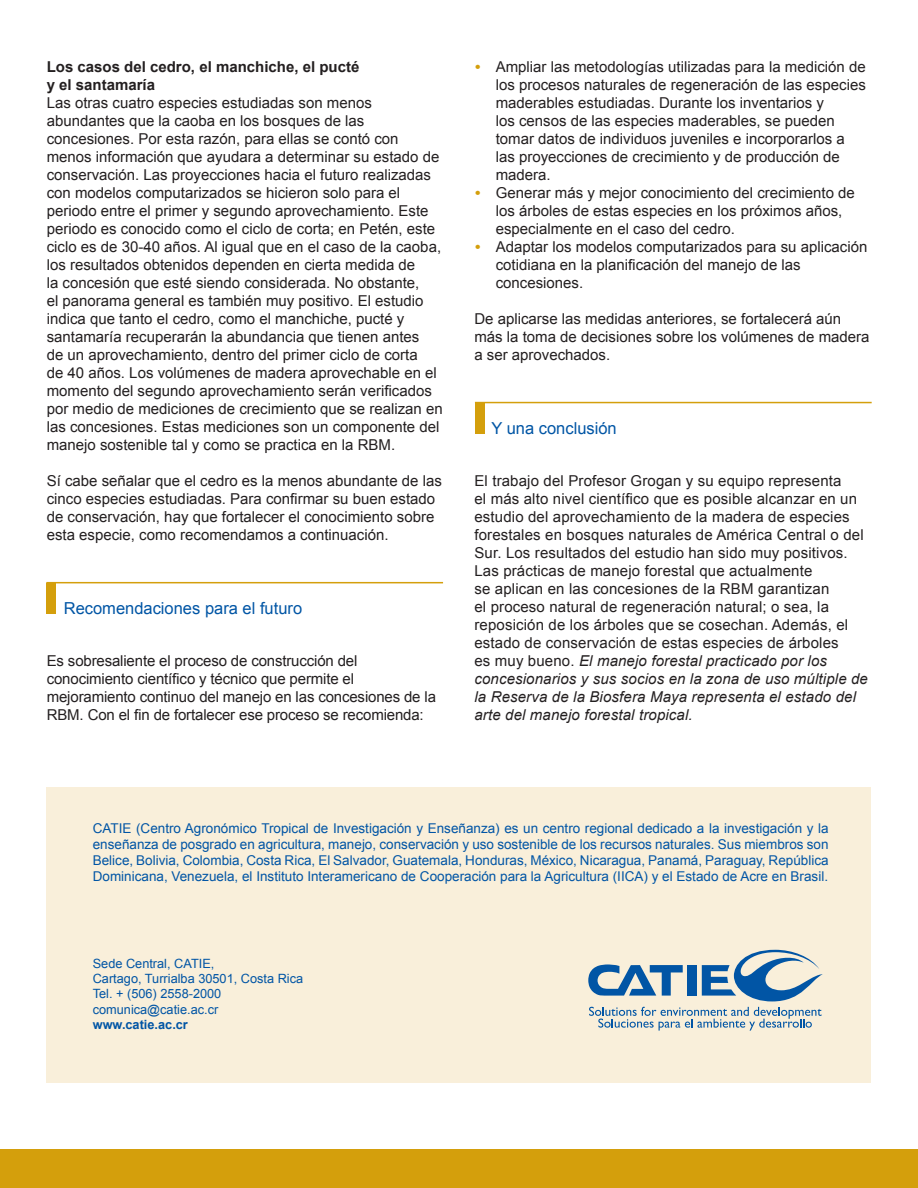
<style>
.page{position:relative;width:918px;height:1188px;background:#fff}
.page>*{position:absolute;margin:0;border:0;box-sizing:border-box;transform-origin:0 0}
.SUBTITULO_1{font:16.5px "Arial";color:#0155a5}
.Default{font:15px/18px "Arial";color:#231f20}
.Default-2{font:700 15px/18px "Arial";color:#231f20}
.t1{font:13.5px/16.2px "Arial";color:#0155a5;text-align:justify}
.t2{font:12.75px "Arial";color:#0155a5}
.t3{font:700 12.75px "Arial";color:#0155a5}
.s1{font-weight:700;font-style:italic;color:#d49f0c}
.s2{font-style:italic}
</style>
<div class="page">
<div style="left:0;top:1150px;width:918px;height:38px;background:#d49f0c"></div>
<div style="left:47px;top:787px;width:824px;height:296px;background:#f9efda"></div>
<div style="left:688px;top:965px;width:9px;height:31px;background:#0155a5"></div>
<svg style="left:588px;top:964px;width:95px;height:32px"></svg>
<svg style="left:702px;top:950px;width:121px;height:51px"></svg>
<svg style="left:589px;top:1007px;width:233px;height:24px"></svg>
<div style="left:46px;top:583px;width:10px;height:31px;background:#d49f0c"></div>
<hr style="left:46px;top:582px;width:397px;height:1px;background:#d49f0c">
<div style="left:475px;top:403px;width:10px;height:30px;background:#d49f0c"></div>
<hr style="left:475px;top:402px;width:397px;height:1px;background:#d49f0c">
<p class="Default-2" style="left:47px;top:58px;width:314px">Los casos del cedro, el manchiche, el pucté y el santamaría</p>
<p class="Default" style="left:47px;top:94px;width:397px">Las otras cuatro especies estudiadas son menos abundantes que la caoba en los bosques de las concesiones. Por esta razón, para ellas se contó con menos información que ayudara a determinar su estado de conservación. Las proyecciones hacia el futuro realizadas con modelos computarizados se hicieron solo para el periodo entre el primer y segundo aprovechamiento. Este periodo es conocido como el ciclo de corta; en Petén, este ciclo es de 30-40 años. Al igual que en el caso de la caoba, los resultados obtenidos dependen en cierta medida de<br>la concesión que esté siendo considerada. No obstante,<br>el panorama general es también muy positivo. El estudio indica que tanto el cedro, como el manchiche, pucté y santamaría recuperarán la abundancia que tienen antes<br>de un aprovechamiento, dentro del primer ciclo de corta<br>de 40 años. Los volúmenes de madera aprovechable en el momento del segundo aprovechamiento serán verificados por medio de mediciones de crecimiento que se realizan en las concesiones. Estas mediciones son un componente del manejo sostenible tal y como se practica en la RBM.</p>
<p class="Default" style="left:47px;top:472px;width:397px">Sí cabe señalar que el cedro es la menos abundante de las cinco especies estudiadas. Para confirmar su buen estado de conservación, hay que fortalecer el conocimiento sobre esta especie, como recomendamos a continuación.</p>
<p class="SUBTITULO_1" style="left:64px;top:597px;width:240px">Recomendaciones para el futuro</p>
<p class="Default" style="left:47px;top:652px;width:391px">Es sobresaliente el proceso de construcción del conocimiento científico y técnico que permite el mejoramiento continuo del manejo en las concesiones de la RBM. Con el fin de fortalecer ese proceso se recomienda:</p>
<p class="Default" style="left:496px;top:58px;width:372px;text-indent:-21px"><span class="s1">•</span> Ampliar las metodologías utilizadas para la medición de los procesos naturales de regeneración de las especies maderables estudiadas. Durante los inventarios y<br>los censos de las especies maderables, se pueden tomar datos de individuos juveniles e incorporarlos a las proyecciones de crecimiento y de producción de madera.</p>
<p class="Default" style="left:496px;top:184px;width:361px;text-indent:-21px"><span class="s1">•</span> Generar más y mejor conocimiento del crecimiento de los árboles de estas especies en los próximos años, especialmente en el caso del cedro.</p>
<p class="Default" style="left:496px;top:238px;width:373px;text-indent:-21px"><span class="s1">•</span> Adaptar los modelos computarizados para su aplicación cotidiana en la planificación del manejo de las concesiones.</p>
<p class="Default" style="left:474px;top:310px;width:397px">De aplicarse las medidas anteriores, se fortalecerá aún más la toma de decisiones sobre los volúmenes de madera a ser aprovechados.</p>
<p class="SUBTITULO_1" style="left:491px;top:417px;width:127px">Y una conclusión</p>
<p class="Default" style="left:474px;top:472px;width:395px">El trabajo del Profesor Grogan y su equipo representa<br>el más alto nivel científico que es posible alcanzar en un estudio del aprovechamiento de la madera de especies forestales en bosques naturales de América Central o del Sur. Los resultados del estudio han sido muy positivos.<br>Las prácticas de manejo forestal que actualmente<br>se aplican en las concesiones de la RBM garantizan<br>el proceso natural de regeneración natural; o sea, la reposición de los árboles que se cosechan. Además, el estado de conservación de estas especies de árboles<br>es muy bueno. <span class="s2">El manejo forestal practicado por los concesionarios y sus socios en la zona de uso múltiple de la Reserva de la Biosfera Maya representa el estado del arte del manejo forestal tropical.</span></p>
<p class="t1" style="left:93px;top:820px;width:737px">CATIE (Centro Agronómico Tropical de Investigación y Enseñanza) es un centro regional dedicado a la investigación y la enseñanza de posgrado en agricultura, manejo, conservación y uso sostenible de los recursos naturales. Sus miembros son Belice, Bolivia, Colombia, Costa Rica, El Salvador, Guatemala, Honduras, México, Nicaragua, Panamá, Paraguay, República Dominicana, Venezuela, el Instituto Interamericano de Cooperación para la Agricultura (IICA) y el Estado de Acre en Brasil.</p>
<p class="t2" style="left:93px;top:955px;width:123px">Sede Central, CATIE,</p>
<p class="t2" style="left:93px;top:970px;width:212px">Cartago, Turrialba 30501, Costa Rica</p>
<p class="t2" style="left:93px;top:986px;width:130px">Tel. + (506) 2558-2000</p>
<p class="t2" style="left:93px;top:1001px;width:127px">comunica@catie.ac.cr</p>
<p class="t3" style="left:93px;top:1016px;width:97px">www.catie.ac.cr</p>
</div>
